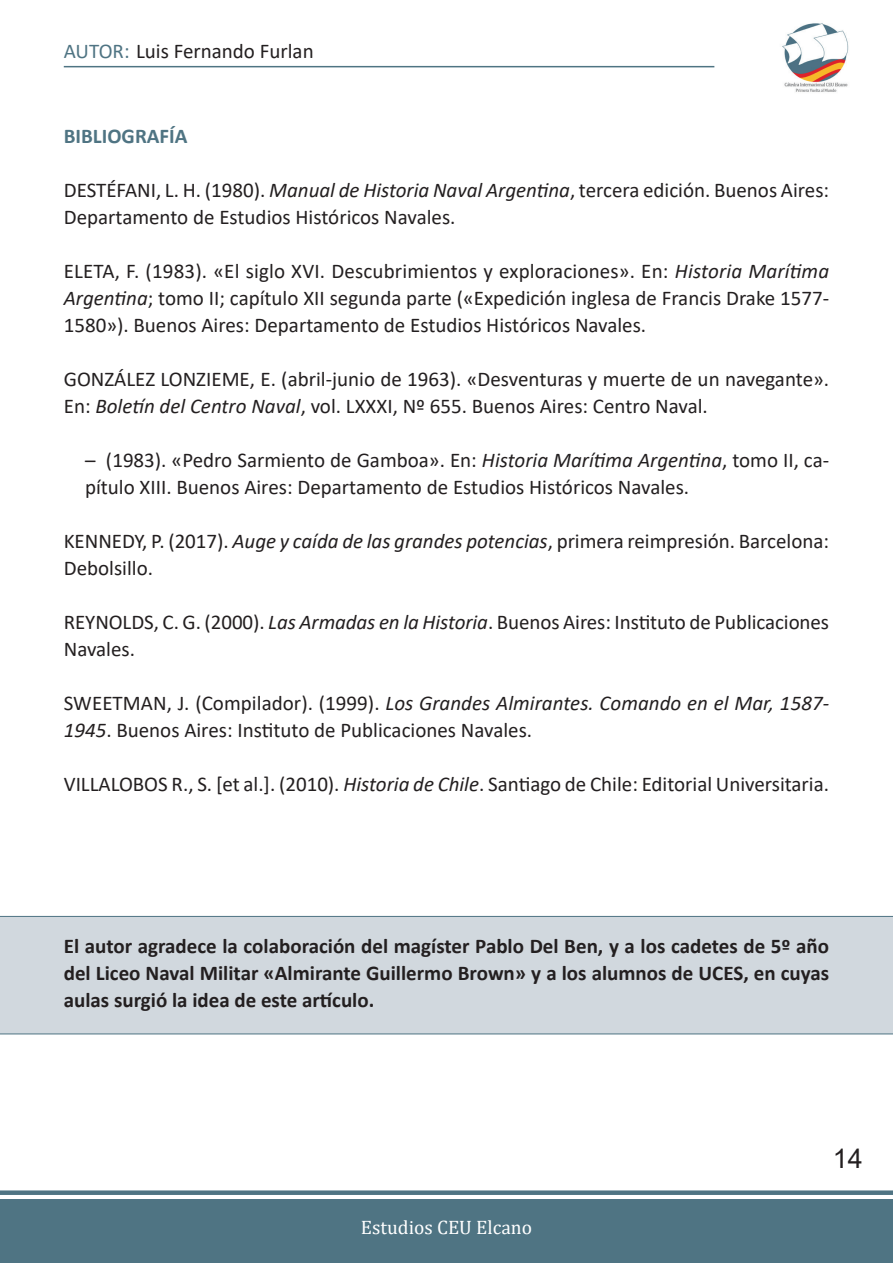
<style>
.page{position:relative;width:893px;height:1263px;background:#fff}
.page>*{position:absolute;margin:0;border:0;box-sizing:border-box;transform-origin:0 0}
.t1{font:27px "Arial";color:#231f20}
.t2{font:21px/27px "Calibri";color:#231f20}
.t3{font:700 21px/27px "Calibri";color:#231f20;text-align:justify}
.t4{font:700 21px "Calibri";color:#4f7483}
.t5{font:19.5px "Cambria";color:#fff}
.s1{color:#4f7483}
.s2{font-style:italic}
</style>
<div class="page">
<div style="left:0;top:1190px;width:893px;height:5px;background:#4f7483"></div>
<div style="left:0;top:1199px;width:893px;height:64px;background:#4f7483"></div>
<img style="left:782px;top:23px;width:67px;height:69px">
<hr style="left:64px;top:66px;width:650px;height:1px;background:#4f7483">
<div style="left:0;top:916px;width:893px;height:118px;background:#d1d8de"></div>
<hr style="left:0;top:1033px;width:893px;height:1px;background:#4f7483">
<hr style="left:0;top:916px;width:893px;height:1px;background:#4f7483">
<p class="t2" style="left:64px;top:37px;width:251px"><span class="s1">AUTOR:</span> Luis Fernando Furlan</p>
<p class="t4" style="left:64px;top:121px;width:125px">BIBLIOGRAFÍA</p>
<p class="t2" style="left:64px;top:176px;width:767px">DESTÉFANI, L. H. (1980). <span class="s2">Manual de Historia Naval Argentina</span>, tercera edición. Buenos Aires:<br>Departamento de Estudios Históricos Navales.</p>
<p class="t2" style="left:64px;top:257px;width:767px;text-align:justify">ELETA, F. (1983). «El siglo XVI. Descubrimientos y exploraciones». En: <span class="s2">Historia Marítima Argentina</span>; tomo II; capítulo XII segunda parte («Expedición inglesa de Francis Drake 1577- 1580»). Buenos Aires: Departamento de Estudios Históricos Navales.</p>
<p class="t2" style="left:64px;top:365px;width:767px">GONZÁLEZ LONZIEME, E. (abril-junio de 1963). «Desventuras y muerte de un navegante».<br>En: <span class="s2">Boletín del Centro Naval</span>, vol. LXXXI, Nº 655. Buenos Aires: Centro Naval.</p>
<p class="t2" style="left:85px;top:446px;width:746px">– (1983). «Pedro Sarmiento de Gamboa». En: <span class="s2">Historia Marítima Argentina</span>, tomo II, ca&shy;pítulo XIII. Buenos Aires: Departamento de Estudios Históricos Navales.</p>
<p class="t2" style="left:64px;top:527px;width:767px">KENNEDY, P. (2017). <span class="s2">Auge y caída de las grandes potencias</span>, primera reimpresión. Barcelona:<br>Debolsillo.</p>
<p class="t2" style="left:64px;top:608px;width:767px">REYNOLDS, C. G. (2000). <span class="s2">Las Armadas en la Historia</span>. Buenos Aires: Instituto de Publicaciones<br>Navales.</p>
<p class="t2" style="left:64px;top:689px;width:767px">SWEETMAN, J. (Compilador). (1999). <span class="s2">Los Grandes Almirantes. Comando en el Mar, 1587-<br>1945</span>. Buenos Aires: Instituto de Publicaciones Navales.</p>
<p class="t2" style="left:64px;top:770px;width:767px">VILLALOBOS R., S. [et al.]. (2010). <span class="s2">Historia de Chile</span>. Santiago de Chile: Editorial Universitaria.</p>
<p class="t3" style="left:64px;top:933px;width:767px">El autor agradece la colaboración del magíster Pablo Del Ben, y a los cadetes de 5º año del Liceo Naval Militar «Almirante Guillermo Brown» y a los alumnos de UCES, en cuyas aulas surgió la idea de este artículo.</p>
<p class="t5" style="left:361px;top:1215px;width:173px">Estudios CEU Elcano</p>
<p class="t1" style="left:833px;top:1140px;width:32px">14</p>
</div>
